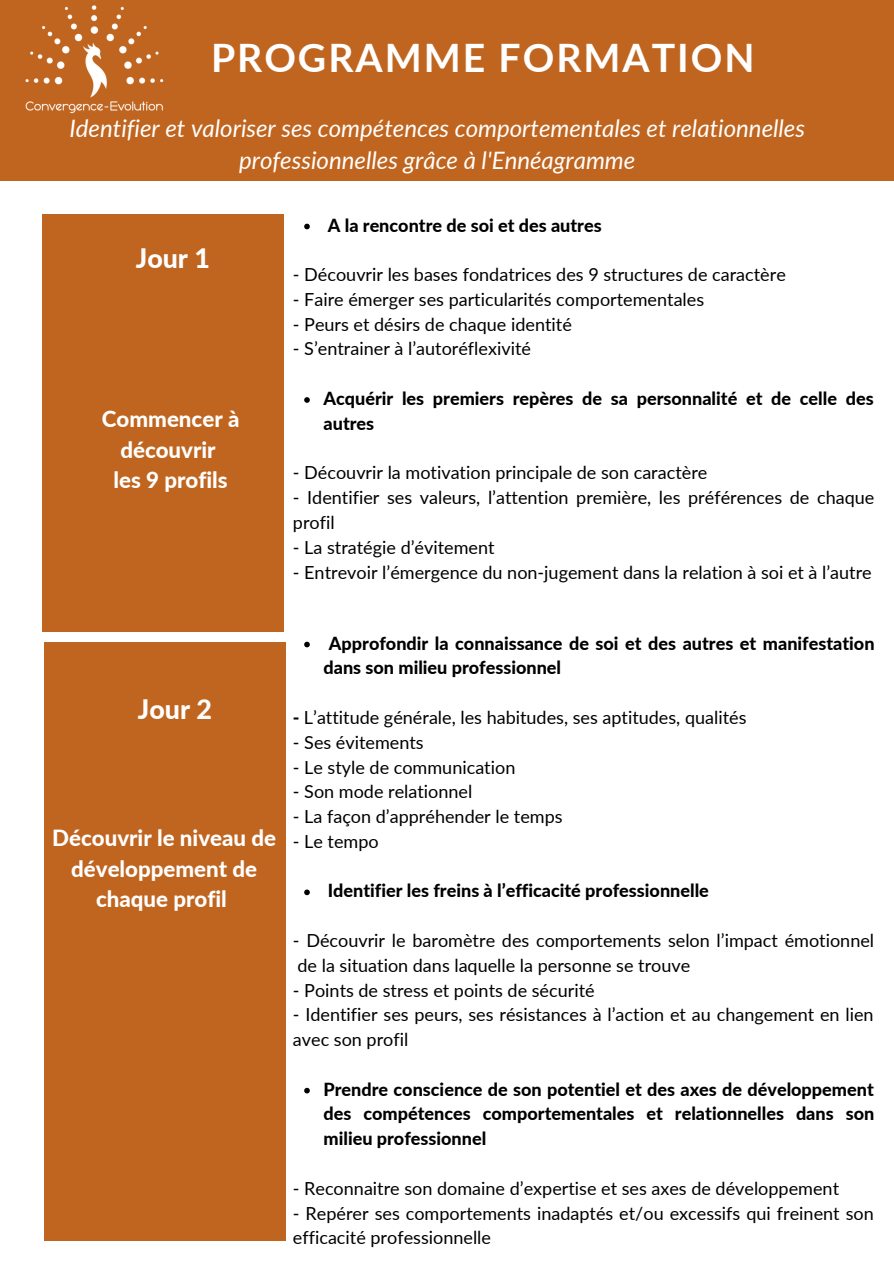
<style>
.page{position:relative;width:894px;height:1264px;background:#fff}
.page>*{position:absolute;margin:0;border:0;box-sizing:border-box;transform-origin:0 0}
.t1{font:700 39.15px "Lato";letter-spacing:.05em;color:#fff}
.t2{font:800 26.7px "Lato";color:#fff}
.t3{font:26.7px "Lato";color:#fff}
.t4{font:italic 24px/32.7px "Lato";color:#fff;text-align:center}
.t5{font:800 22.2px/30.5px "Lato";color:#fff;text-align:center}
.t6{font:18px/24.8px "Lato";color:#000}
.t7{font:800 18px/24.8px "Lato";color:#000}
.s1{font-weight:800}
</style>
<div class="page">
<div style="left:0;top:0;width:893px;height:180px;background:#c0651f"></div>
<div style="left:42px;top:214px;width:241px;height:418px;background:#c0651f"></div>
<img style="left:25px;top:0;width:139px;height:114px">
<svg style="left:304px;top:224px;width:6px;height:5px"></svg>
<svg style="left:304px;top:397px;width:6px;height:6px"></svg>
<div style="left:44px;top:642px;width:241px;height:598px;background:#c0651f"></div>
<svg style="left:304px;top:641px;width:6px;height:6px"></svg>
<svg style="left:304px;top:889px;width:6px;height:6px"></svg>
<svg style="left:304px;top:1087px;width:6px;height:6px"></svg>
<p class="t1" style="left:211px;top:33px;width:545px">PROGRAMME FORMATION</p>
<p class="t4" style="left:69px;top:111px;width:736px">Identifier et valoriser ses compétences comportementales et relationnelles professionnelles grâce à l'Ennéagramme</p>
<p class="t2" style="left:136px;top:241px;width:76px">Jour 1</p>
<p class="t5" style="left:102px;top:403px;width:139px">Commencer à découvrir</p>
<p class="t5" style="left:113px;top:464px;width:116px">les 9 profils</p>
<p class="t7" style="left:328px;top:212px;width:275px">A la rencontre de soi et des autres</p>
<p class="t6" style="left:293px;top:262px;width:494px">- Découvrir les bases fondatrices des 9 structures de caractère</p>
<p class="t6" style="left:293px;top:286px;width:412px">- Faire émerger ses particularités comportementales</p>
<p class="t6" style="left:293px;top:311px;width:280px">- Peurs et désirs de chaque identité</p>
<p class="t6" style="left:293px;top:336px;width:239px">- S’entrainer à l’autoréflexivité</p>
<p class="t7" style="left:323px;top:386px;width:551px">Acquérir les premiers repères de sa personnalité et de celle des autres</p>
<p class="t6" style="left:293px;top:460px;width:416px">- Découvrir la motivation principale de son caractère</p>
<p class="t6" style="left:293px;top:485px;width:583px">- Identifier ses valeurs, l’attention première, les préférences de chaque profil</p>
<p class="t6" style="left:293px;top:534px;width:203px">- La stratégie d’évitement</p>
<p class="t6" style="left:293px;top:559px;width:580px">- Entrevoir l’émergence du non-jugement dans la relation à soi et à l’autre</p>
<p class="t2" style="left:138px;top:692px;width:76px">Jour 2</p>
<p class="t3" style="left:128px;top:692px;width:96px">M yens</p>
<p class="t5" style="left:52px;top:822px;width:225px">Découvrir le niveau de développement de chaque profil</p>
<p class="t7" style="left:323px;top:630px;width:552px;text-indent:5px">Approfondir la connaissance de soi et des autres et manifestation dans son milieu professionnel</p>
<p class="t6" style="left:293px;top:704px;width:455px"><span class="s1">-</span> L’attitude générale, les habitudes, ses aptitudes, qualités</p>
<p class="t6" style="left:293px;top:729px;width:132px">- Ses évitements</p>
<p class="t6" style="left:293px;top:754px;width:224px">- Le style de communication</p>
<p class="t6" style="left:293px;top:779px;width:181px">- Son mode relationnel</p>
<p class="t6" style="left:293px;top:803px;width:271px">- La façon d’appréhender le temps</p>
<p class="t6" style="left:293px;top:828px;width:87px">- Le tempo</p>
<p class="t7" style="left:328px;top:878px;width:382px">Identifier les freins à l’efficacité professionnelle</p>
<p class="t6" style="left:293px;top:927px;width:582px">- Découvrir le baromètre des comportements selon l’impact émotionnel de la situation dans laquelle la personne se trouve</p>
<p class="t6" style="left:293px;top:977px;width:303px">- Points de stress et points de sécurité</p>
<p class="t6" style="left:293px;top:1002px;width:582px">- Identifier ses peurs, ses résistances à l’action et au changement en lien avec son profil</p>
<p class="t7" style="left:323px;top:1076px;width:552px;text-align:justify">Prendre conscience de son potentiel et des axes de développement des compétences comportementales et relationnelles dans son milieu professionnel</p>
<p class="t6" style="left:293px;top:1175px;width:547px">- Reconnaitre son domaine d’expertise et ses axes de développement</p>
<p class="t6" style="left:293px;top:1200px;width:582px">- Repérer ses comportements inadaptés et/ou excessifs qui freinent son efficacité professionnelle</p>
</div>
